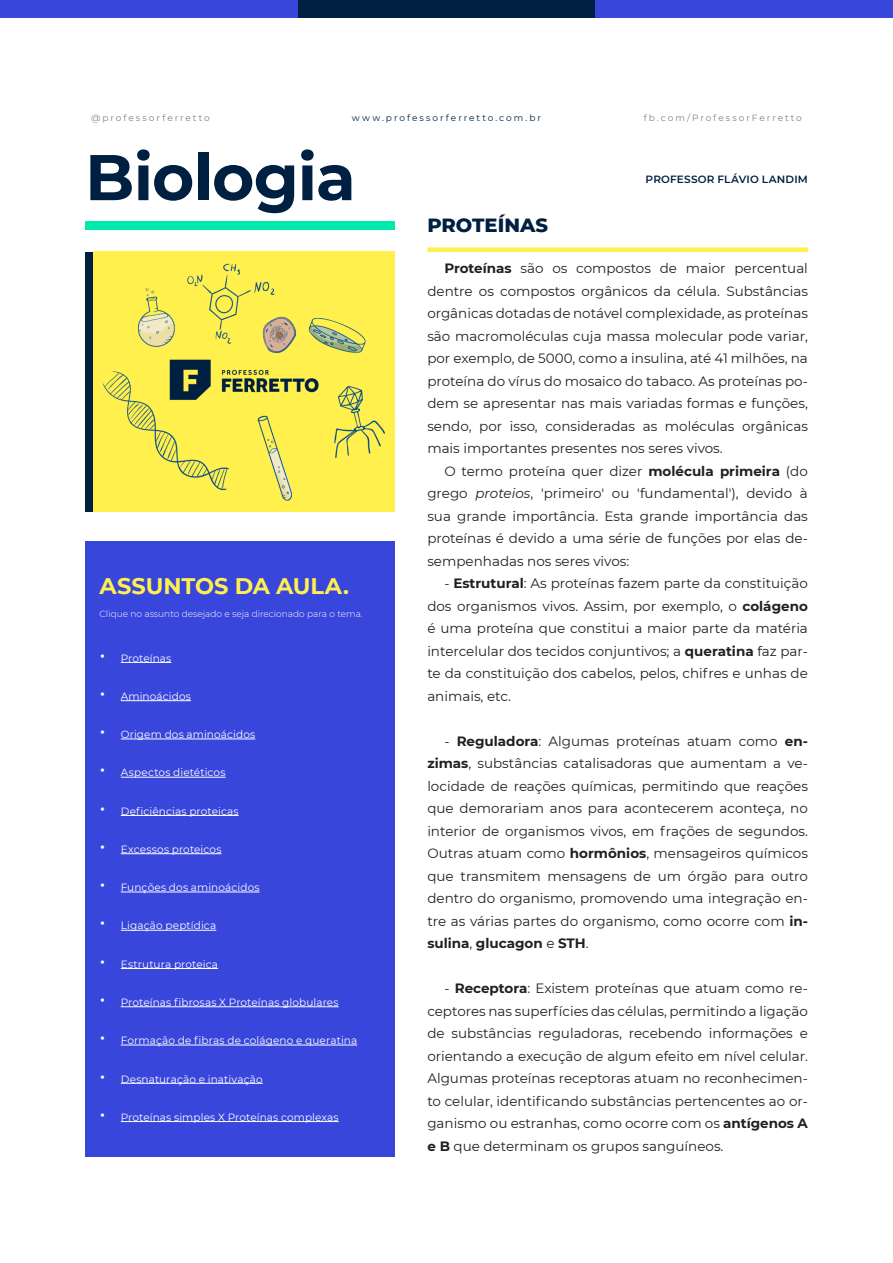
<style>
.page{position:relative;width:893px;height:1263px;background:#fff}
.page>*{position:absolute;margin:0;border:0;box-sizing:border-box;transform-origin:0 0}
.Title_Newsletter{font:700 64.5px "Montserrat";letter-spacing:-.015em;color:#002041}
.Box_02_Title{font:700 22.5px "Montserrat";letter-spacing:-.005em;color:#fff04e}
.t1{font:800 19.5px "Montserrat";color:#002041}
.t2{font:13.5px/22.5px "Montserrat";color:#231f20;text-align:justify}
.t3{font:10.5px "Montserrat";letter-spacing:.01em;color:#fff}
.Line_01{font:600 10.5px "Montserrat";letter-spacing:.02em;color:#002041}
.t4{font:300 9px "Montserrat";color:#fff}
.URL{font:9px "Montserrat";letter-spacing:.22em;color:#002041}
.TAB_02{font:9px "Montserrat";letter-spacing:.215em;color:#808285}
.TAB_01{font:9px "Montserrat";letter-spacing:.22em;color:#808285}
.s1{font-size:21px}
.s2{font-weight:700}
.s3{font-style:italic}
</style>
<div class="page">
<div style="left:85px;top:252px;width:9px;height:259px;background:#002041"></div>
<img style="left:94px;top:252px;width:301px;height:259px">
<div style="left:85px;top:541px;width:310px;height:616px;background:#3846dc"></div>
<hr style="left:121px;top:662px;width:50px;height:1px;background:#fff">
<hr style="left:121px;top:700px;width:70px;height:1px;background:#fff">
<hr style="left:121px;top:739px;width:134px;height:1px;background:#fff">
<hr style="left:121px;top:777px;width:105px;height:1px;background:#fff">
<hr style="left:121px;top:815px;width:118px;height:1px;background:#fff">
<hr style="left:121px;top:853px;width:101px;height:1px;background:#fff">
<hr style="left:121px;top:892px;width:139px;height:1px;background:#fff">
<hr style="left:121px;top:930px;width:95px;height:1px;background:#fff">
<hr style="left:121px;top:968px;width:97px;height:1px;background:#fff">
<hr style="left:121px;top:1006px;width:218px;height:1px;background:#fff">
<hr style="left:121px;top:1045px;width:236px;height:1px;background:#fff">
<hr style="left:121px;top:1083px;width:142px;height:1px;background:#fff">
<hr style="left:121px;top:1121px;width:218px;height:1px;background:#fff">
<div style="left:85px;top:221px;width:103px;height:9px;background:#00eaac"></div>
<div style="left:188px;top:221px;width:103px;height:9px;background:#00eaac"></div>
<div style="left:291px;top:221px;width:104px;height:9px;background:#00eaac"></div>
<div style="left:0;top:0;width:298px;height:17px;background:#3846dc"></div>
<div style="left:298px;top:0;width:297px;height:17px;background:#002041"></div>
<div style="left:595px;top:0;width:298px;height:17px;background:#3846dc"></div>
<div style="left:427px;top:247px;width:381px;height:5px;background:#fff04e"></div>
<p class="TAB_01" style="left:91px;top:112px;width:120px">@professorferretto</p>
<p class="URL" style="left:352px;top:112px;width:191px">www.professorferretto.com.br</p>
<p class="TAB_02" style="left:644px;top:112px;width:160px">fb.com/ProfessorFerretto</p>
<p class="Title_Newsletter" style="left:85px;top:131px;width:272px">Biologia</p>
<p class="Box_02_Title" style="left:100px;top:569px;width:251px">ASSUNTOS DA AULA.</p>
<p class="t4" style="left:100px;top:608px;width:265px">Clique no assunto desejado e seja direcionado para o tema.</p>
<p class="t3" style="left:100px;top:651px;width:73px"><span class="s1">•</span> Proteínas</p>
<p class="t3" style="left:100px;top:689px;width:93px"><span class="s1">•</span> Aminoácidos</p>
<p class="t3" style="left:100px;top:727px;width:157px"><span class="s1">•</span> Origem dos aminoácidos</p>
<p class="t3" style="left:100px;top:765px;width:128px"><span class="s1">•</span> Aspectos dietéticos</p>
<p class="t3" style="left:100px;top:804px;width:141px"><span class="s1">•</span> Deficiências proteicas</p>
<p class="t3" style="left:100px;top:842px;width:123px"><span class="s1">•</span> Excessos proteicos</p>
<p class="t3" style="left:100px;top:880px;width:162px"><span class="s1">•</span> Funções dos aminoácidos</p>
<p class="t3" style="left:100px;top:918px;width:118px"><span class="s1">•</span> Ligação peptídica</p>
<p class="t3" style="left:100px;top:957px;width:120px"><span class="s1">•</span> Estrutura proteica</p>
<p class="t3" style="left:100px;top:995px;width:241px"><span class="s1">•</span> Proteínas fibrosas X Proteínas globulares</p>
<p class="t3" style="left:100px;top:1033px;width:259px"><span class="s1">•</span> Formação de fibras de colágeno e queratina</p>
<p class="t3" style="left:100px;top:1071px;width:165px"><span class="s1">•</span> Desnaturação e inativação</p>
<p class="t3" style="left:100px;top:1110px;width:241px"><span class="s1">•</span> Proteínas simples X Proteínas complexas</p>
<p class="Line_01" style="left:646px;top:172px;width:164px">PROFESSOR FLÁVIO LANDIM</p>
<p class="t1" style="left:427px;top:210px;width:122px">PROTEÍNAS</p>
<p class="t2" style="left:427px;top:257px;width:382px;text-indent:17px"><span class="s2">Proteínas</span> são os compostos de maior percentual dentre os compostos orgânicos da célula. Substâncias orgânicas dotadas de notável complexidade, as proteínas são macromoléculas cuja massa molecular pode variar, por exemplo, de 5000, como a insulina, até 41 milhões, na proteína do vírus do mosaico do tabaco. As proteínas po&shy;dem se apresentar nas mais variadas formas e funções, sendo, por isso, consideradas as moléculas orgânicas mais importantes presentes nos seres vivos.</p>
<p class="t2" style="left:427px;top:459px;width:382px;text-indent:17px">O termo proteína quer dizer <span class="s2">molécula primeira</span> (do grego <span class="s3">proteios</span>, 'primeiro' ou 'fundamental'), devido à sua grande importância. Esta grande importância das proteínas é devido a uma série de funções por elas de&shy;sempenhadas nos seres vivos:</p>
<p class="t2" style="left:427px;top:572px;width:382px;text-indent:17px">- <span class="s2">Estrutural</span>: As proteínas fazem parte da constituição dos organismos vivos. Assim, por exemplo, o <span class="s2">colágeno </span>é uma proteína que constitui a maior parte da matéria intercelular dos tecidos conjuntivos; a <span class="s2">queratina</span> faz par&shy;te da constituição dos cabelos, pelos, chifres e unhas de animais, etc.</p>
<p class="t2" style="left:427px;top:729px;width:382px;text-indent:17px">- <span class="s2">Reguladora</span>: Algumas proteínas atuam como <span class="s2">en&shy;zimas</span>, substâncias catalisadoras que aumentam a ve&shy;locidade de reações químicas, permitindo que reações que demorariam anos para acontecerem aconteça, no interior de organismos vivos, em frações de segundos.<br>Outras atuam como <span class="s2">hormônios</span>, mensageiros químicos que transmitem mensagens de um órgão para outro dentro do organismo, promovendo uma integração en&shy;tre as várias partes do organismo, como ocorre com <span class="s2">in&shy;sulina</span>, <span class="s2">glucagon</span> e <span class="s2">STH</span>.</p>
<p class="t2" style="left:427px;top:977px;width:382px;text-indent:17px">- <span class="s2">Receptora</span>: Existem proteínas que atuam como re&shy;ceptores nas superfícies das células, permitindo a ligação de substâncias reguladoras, recebendo informações e orientando a execução de algum efeito em nível celular.<br>Algumas proteínas receptoras atuam no reconhecimen&shy;to celular, identificando substâncias pertencentes ao or&shy;ganismo ou estranhas, como ocorre com os <span class="s2">antígenos A e B</span> que determinam os grupos sanguíneos.</p>
</div>
